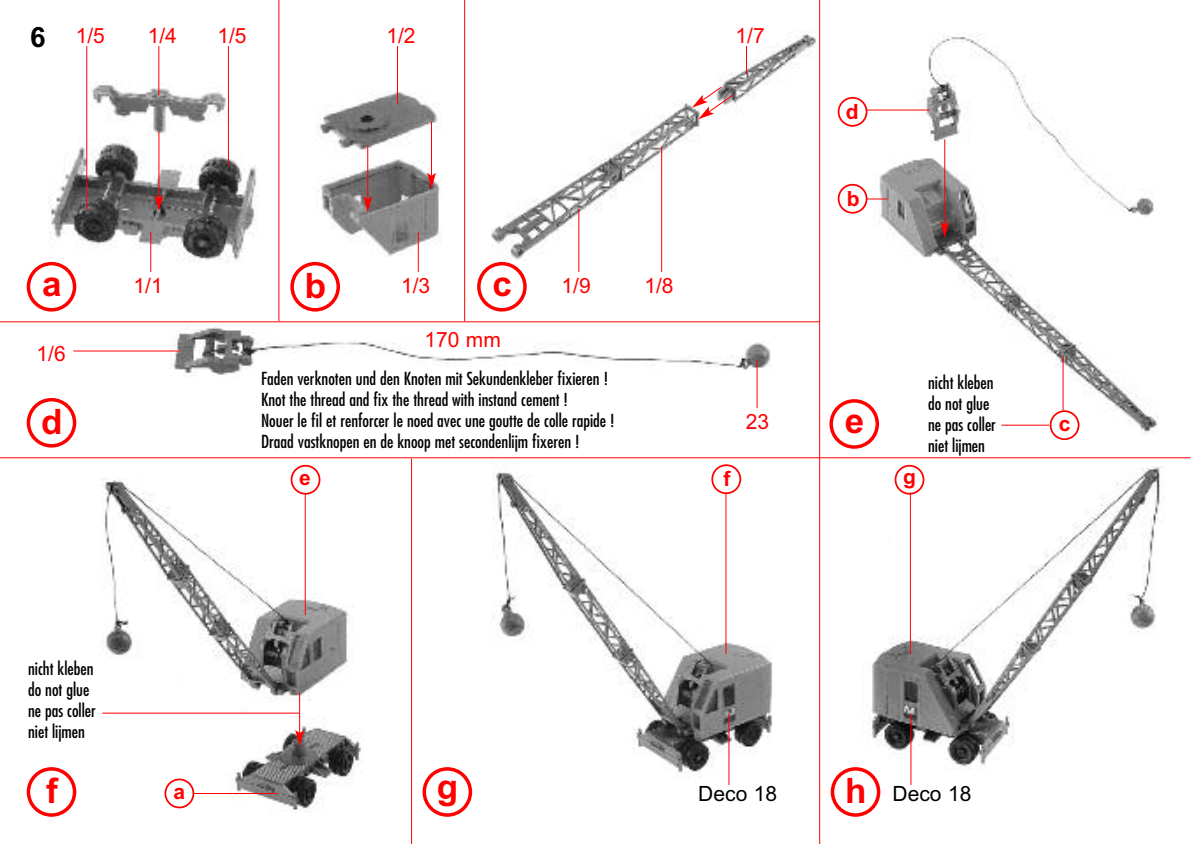
<style>
.page{position:relative;width:1191px;height:844px;background:#fff}
.page>*{position:absolute;margin:0;border:0;box-sizing:border-box;transform-origin:0 0}
.t1{font:700 35px "Arial";color:#f00}
.t2{font:700 28px "Arial";color:#000}
.t3{font:21px "Arial";color:#f00}
.t4{font:21px "Arial";color:#000}
.t5{font:700 21px "Arial";color:#f00}
.t6{font:condensed 17.5px/21px "Futura Std";color:#000}
</style>
<div class="page">
<hr style="left:819px;top:0;width:1px;height:843px;background:#f00">
<hr style="left:278px;top:0;width:1px;height:321px;background:#f00">
<hr style="left:464px;top:0;width:1px;height:321px;background:#f00">
<hr style="left:411px;top:458px;width:1px;height:385px;background:#f00">
<hr style="left:0;top:457px;width:1190px;height:1px;background:#f00">
<hr style="left:0;top:321px;width:819px;height:1px;background:#f00">
<img style="left:871px;top:466px;width:292px;height:304px">
<img style="left:493px;top:472px;width:280px;height:305px">
<img style="left:100px;top:477px;width:262px;height:335px">
<img style="left:873px;top:32px;width:285px;height:403px">
<img style="left:170px;top:327px;width:601px;height:51px">
<img style="left:491px;top:32px;width:324px;height:229px">
<img style="left:317px;top:92px;width:125px;height:164px">
<img style="left:48px;top:81px;width:209px;height:183px">
<svg style="left:27px;top:262px;width:49px;height:49px"></svg>
<svg style="left:290px;top:262px;width:50px;height:49px"></svg>
<svg style="left:477px;top:262px;width:50px;height:49px"></svg>
<svg style="left:27px;top:398px;width:49px;height:49px"></svg>
<svg style="left:829px;top:399px;width:50px;height:49px"></svg>
<svg style="left:27px;top:767px;width:49px;height:49px"></svg>
<svg style="left:422px;top:767px;width:50px;height:49px"></svg>
<svg style="left:830px;top:767px;width:50px;height:49px"></svg>
<hr style="left:158px;top:46px;width:1px;height:49px;background:#f00">
<hr style="left:397px;top:46px;width:1px;height:58px;background:#f00">
<svg style="left:746px;top:46px;width:1px;height:28px"></svg>
<hr style="left:73px;top:350px;width:108px;height:1px;background:#f00">
<hr style="left:1001px;top:424px;width:48px;height:1px;background:#f00">
<hr style="left:102px;top:712px;width:197px;height:1px;background:#f00">
<hr style="left:305px;top:494px;width:1px;height:121px;background:#f00">
<hr style="left:725px;top:492px;width:1px;height:161px;background:#f00">
<hr style="left:910px;top:492px;width:1px;height:161px;background:#f00">
<hr style="left:194px;top:792px;width:83px;height:1px;background:#f00">
<hr style="left:150px;top:232px;width:1px;height:40px;background:#f00">
<hr style="left:756px;top:360px;width:1px;height:48px;background:#f00">
<hr style="left:1062px;top:355px;width:1px;height:55px;background:#f00">
<hr style="left:866px;top:110px;width:63px;height:1px;background:#f00">
<hr style="left:418px;top:232px;width:1px;height:40px;background:#f00">
<hr style="left:578px;top:209px;width:1px;height:63px;background:#f00">
<hr style="left:661px;top:146px;width:1px;height:126px;background:#f00">
<hr style="left:86px;top:46px;width:1px;height:165px;background:#f00">
<hr style="left:228px;top:46px;width:1px;height:120px;background:#f00">
<hr style="left:728px;top:714px;width:1px;height:70px;background:#f00">
<hr style="left:158px;top:132px;width:1px;height:66px;background:#f00">
<svg style="left:155px;top:195px;width:8px;height:16px"></svg>
<hr style="left:367px;top:145px;width:1px;height:54px;background:#f00">
<svg style="left:363px;top:196px;width:9px;height:16px"></svg>
<hr style="left:431px;top:122px;width:1px;height:54px;background:#f00">
<svg style="left:427px;top:173px;width:9px;height:16px"></svg>
<hr style="left:944px;top:139px;width:1px;height:85px;background:#f00">
<svg style="left:940px;top:221px;width:9px;height:17px"></svg>
<hr style="left:299px;top:692px;width:1px;height:40px;background:#f00">
<svg style="left:295px;top:729px;width:9px;height:17px"></svg>
<svg style="left:692px;top:86px;width:42px;height:33px"></svg>
<hr style="left:910px;top:714px;width:1px;height:70px;background:#f00">
<div style="left:259px;top:367px;width:369px;height:86px;background:#fff"></div>
<svg style="left:164px;top:778px;width:30px;height:30px"></svg>
<svg style="left:837px;top:184px;width:50px;height:29px"></svg>
<svg style="left:1049px;top:410px;width:30px;height:30px"></svg>
<svg style="left:837px;top:97px;width:30px;height:30px"></svg>
<svg style="left:291px;top:464px;width:29px;height:30px"></svg>
<svg style="left:711px;top:464px;width:30px;height:30px"></svg>
<svg style="left:894px;top:464px;width:30px;height:30px"></svg>
<h2 class="t2" style="left:30px;top:21px;width:17px">6</h2>
<p class="t3" style="left:76px;top:24px;width:31px">1/5</p>
<p class="t3" style="left:217px;top:24px;width:31px">1/5</p>
<p class="t3" style="left:148px;top:24px;width:31px">1/4</p>
<p class="t3" style="left:386px;top:24px;width:31px">1/2</p>
<p class="t3" style="left:735px;top:24px;width:31px">1/7</p>
<p class="t5" style="left:845px;top:99px;width:14px">d</p>
<p class="t5" style="left:846px;top:186px;width:14px">b</p>
<h1 class="t1" style="left:42px;top:263px;width:21px">a</h1>
<h1 class="t1" style="left:305px;top:265px;width:23px">b</h1>
<h1 class="t1" style="left:492px;top:263px;width:21px">c</h1>
<p class="t3" style="left:134px;top:274px;width:31px">1/1</p>
<p class="t3" style="left:401px;top:274px;width:31px">1/3</p>
<p class="t3" style="left:561px;top:274px;width:31px">1/9</p>
<p class="t3" style="left:37px;top:341px;width:31px">1/6</p>
<p class="t3" style="left:424px;top:328px;width:78px">170 mm</p>
<p class="t3" style="left:644px;top:274px;width:31px">1/8</p>
<p class="t6" style="left:261px;top:368px;width:355px">Faden verknoten und den Knoten mit Sekundenkleber fixieren !<br>Knot the thread and fix the thread with instand cement !<br>Nouer le fil et renforcer le noed avec une goutte de colle rapide !<br>Draad vastknopen en de knoop met secondenlijm fixeren !</p>
<h1 class="t1" style="left:41px;top:401px;width:23px">d</h1>
<h1 class="t1" style="left:845px;top:400px;width:21px">e</h1>
<p class="t3" style="left:745px;top:409px;width:25px">23</p>
<p class="t5" style="left:299px;top:465px;width:13px">e</p>
<p class="t5" style="left:723px;top:466px;width:8px">f</p>
<p class="t5" style="left:903px;top:464px;width:14px">g</p>
<p class="t6" style="left:928px;top:372px;width:69px">nicht kleben do not glue ne pas coller niet lijmen</p>
<p class="t5" style="left:1058px;top:411px;width:13px">c</p>
<p class="t6" style="left:28px;top:658px;width:69px">nicht kleben do not glue ne pas coller niet lijmen</p>
<h1 class="t1" style="left:46px;top:770px;width:13px">f</h1>
<h1 class="t1" style="left:437px;top:766px;width:23px">g</h1>
<h1 class="t1" style="left:845px;top:770px;width:23px">h</h1>
<p class="t4" style="left:698px;top:781px;width:80px">Deco 18</p>
<p class="t4" style="left:892px;top:781px;width:80px">Deco 18</p>
<p class="t5" style="left:174px;top:779px;width:13px">a</p>
</div>
